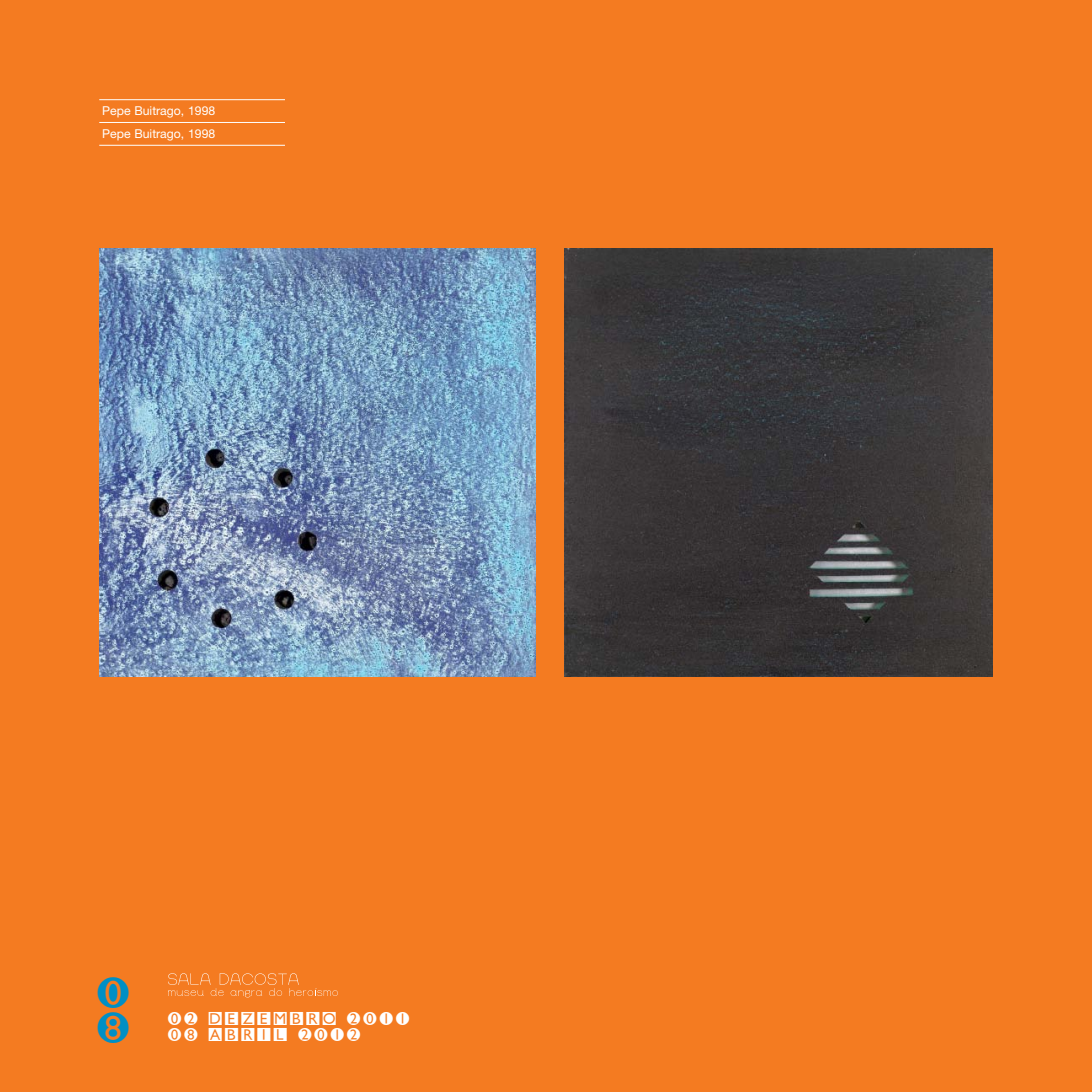
<style>
.page{position:relative;width:1092px;height:1092px;background:#fff}
.page>*{position:absolute;margin:0;border:0;box-sizing:border-box;transform-origin:0 0}
.t1{font:38.5px/35px "Omaha Dings";color:#008fc5}
.t2{font:16.28px/16.3px "Omaha Dings";color:#fff}
.t3{font:12.25px/22.8px "Helvetica Neue";color:#fff}
</style>
<div class="page">
<div style="left:0;top:0;width:1091px;height:1091px;background:#f47b21"></div>
<svg style="left:168px;top:973px;width:170px;height:24px"></svg>
<hr style="left:99px;top:122px;width:186px;height:1px;background:#fff">
<hr style="left:99px;top:99px;width:186px;height:1px;background:#fff">
<hr style="left:99px;top:145px;width:186px;height:1px;background:#fff">
<img style="left:99px;top:248px;width:436px;height:428px">
<img style="left:564px;top:248px;width:428px;height:428px">
<p class="t3" style="left:102px;top:99px;width:115px">Pepe Buitrago, 1998<br>Pepe Buitrago, 1998</p>
<h1 class="t1" style="left:98px;top:978px;width:40px">0<br>8</h1>
<h2 class="t2" style="left:168px;top:1011px;width:246px">02 DEZEMBRO 2011<br>08 ABRIL 2012</h2>
</div>
